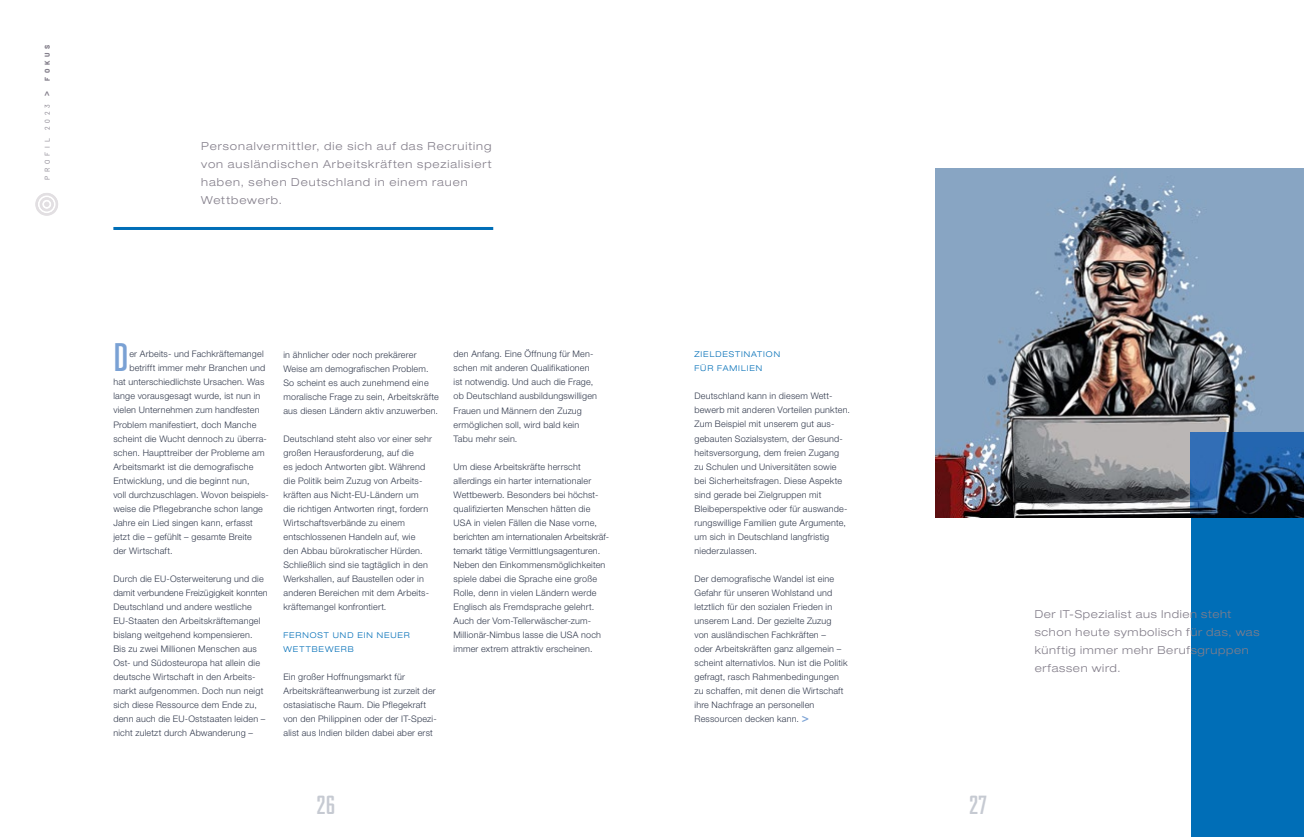
<style>
.page{position:relative;width:1304px;height:837px;background:#fff}
.page>*{position:absolute;margin:0;border:0;box-sizing:border-box;transform-origin:0 0}
.t1{font:700 36.4px "Bureau Agency";color:#7aa1d4}
.t2{font:700 24px "Bureau Agency";color:#c6cad2}
.t3{font:300 expanded 11px/18px "Helvetica Neue LT Std";letter-spacing:.08em;color:#837e8a}
.t4{font:300 expanded 11px/18px "Helvetica Neue LT Std";letter-spacing:.06em;color:#837e8a}
.t5{font:300 9px/14px "Helvetica Neue LT Std";letter-spacing:.02em;color:#323a4d}
.t6{font:300 expanded 8px/14px "Helvetica Neue LT Std";letter-spacing:.12em;color:#006eb7}
.t7{font:7px "Barlow";letter-spacing:.53em;color:#837e8a}
.s1{font-weight:600;font-size:10px}
.s2{font-weight:800}
.s3{font-weight:500;font-size:12px;color:#7aa1d4}
</style>
<div class="page">
<img style="left:935px;top:169px;width:369px;height:348px">
<img style="left:1191px;top:432px;width:113px;height:85px">
<div style="left:1191px;top:517px;width:113px;height:319px;background:#006eb7"></div>
<hr style="left:113px;top:227px;width:380px;height:3px;background:#006eb7">
<svg style="left:35px;top:193px;width:23px;height:22px"></svg>
<p class="t7" style="left:42px;top:179px;width:136px;rotate:-90deg">PROFIL 2023 <span class="s1">&gt;</span> <span class="s2">FOKUS</span></p>
<p class="t3" style="left:201px;top:137px;width:292px">Personalvermittler, die sich auf das Recruiting von ausländischen Arbeitskräften spezialisiert haben, sehen Deutschland in einem rauen Wettbewerb.</p>
<h1 class="t1" style="left:113px;top:338px;width:16px">D</h1>
<p class="t5" style="left:129px;top:347px;width:136px">er Arbeits- und Fachkräftemangel</p>
<p class="t5" style="left:129px;top:361px;width:138px">betrifft immer mehr Branchen und</p>
<p class="t5" style="left:113px;top:375px;width:153px">hat unterschiedlichste Ursachen. Was</p>
<p class="t5" style="left:113px;top:389px;width:148px">lange vorausgesagt wurde, ist nun in</p>
<p class="t5" style="left:113px;top:403px;width:148px">vielen Unternehmen zum handfesten</p>
<p class="t5" style="left:113px;top:417px;width:145px">Problem manifestiert, doch Manche</p>
<p class="t5" style="left:113px;top:431px;width:155px">scheint die Wucht dennoch zu überra-</p>
<p class="t5" style="left:113px;top:445px;width:153px">schen. Haupttreiber der Probleme am</p>
<p class="t5" style="left:113px;top:459px;width:142px">Arbeitsmarkt ist die demografische</p>
<p class="t5" style="left:113px;top:473px;width:138px">Entwicklung, und die beginnt nun,</p>
<p class="t5" style="left:113px;top:487px;width:157px">voll durchzuschlagen. Wovon beispiels-</p>
<p class="t5" style="left:113px;top:501px;width:151px">weise die Pflegebranche schon lange</p>
<p class="t5" style="left:113px;top:515px;width:141px">Jahre ein Lied singen kann, erfasst</p>
<p class="t5" style="left:113px;top:529px;width:140px">jetzt die – gefühlt – gesamte Breite</p>
<p class="t5" style="left:113px;top:543px;width:61px">der Wirtschaft.</p>
<p class="t5" style="left:113px;top:571px;width:156px">Durch die EU-Osterweiterung und die damit verbundene Freizügigkeit konnten Deutschland und andere westliche EU-Staaten den Arbeitskräftemangel bislang weitgehend kompensieren.<br>Bis zu zwei Millionen Menschen aus Ost- und Südosteuropa hat allein die deutsche Wirtschaft in den Arbeits&shy;markt aufgenommen. Doch nun neigt sich diese Ressource dem Ende zu, denn auch die EU-Oststaaten leiden – nicht zuletzt durch Abwanderung –</p>
<p class="t5" style="left:283px;top:347px;width:157px">in ähnlicher oder noch prekärerer Weise am demografischen Problem.<br>So scheint es auch zunehmend eine moralische Frage zu sein, Arbeitskräfte aus diesen Ländern aktiv anzuwerben.</p>
<p class="t5" style="left:283px;top:431px;width:150px">Deutschland steht also vor einer sehr großen Herausforderung, auf die<br>es jedoch Antworten gibt. Während die Politik beim Zuzug von Arbeits&shy;kräften aus Nicht-EU-Ländern um die richtigen Antworten ringt, fordern Wirtschaftsverbände zu einem entschlossenen Handeln auf, wie den Abbau bürokratischer Hürden.<br>Schließlich sind sie tagtäglich in den Werkshallen, auf Baustellen oder in anderen Bereichen mit dem Arbeits&shy;kräftemangel konfrontiert.</p>
<p class="t6" style="left:283px;top:627px;width:128px">FERNOST UND EIN NEUER<br>WETTBEWERB</p>
<p class="t5" style="left:283px;top:669px;width:155px">Ein großer Hoffnungsmarkt für Arbeitskräfteanwerbung ist zurzeit der ostasiatische Raum. Die Pflegekraft von den Philippinen oder der IT-Spezi&shy;alist aus Indien bilden dabei aber erst</p>
<p class="t5" style="left:454px;top:347px;width:145px">den Anfang. Eine Öffnung für Men&shy;schen mit anderen Qualifikationen ist notwendig. Und auch die Frage, ob Deutschland ausbildungswilligen<br>Frauen und Männern den Zuzug ermöglichen soll, wird bald kein<br>Tabu mehr sein.</p>
<p class="t5" style="left:454px;top:459px;width:157px">Um diese Arbeitskräfte herrscht allerdings ein harter internationaler Wettbewerb. Besonders bei höchst&shy;qualifizierten Menschen hätten die USA in vielen Fällen die Nase vorne, berichten am internationalen Arbeitskräf&shy;temarkt tätige Vermittlungsagenturen.<br>Neben den Einkommensmöglichkeiten spiele dabei die Sprache eine große Rolle, denn in vielen Ländern werde Englisch als Fremdsprache gelehrt.<br>Auch der Vom-Tellerwäscher-zum-Millionär-Nimbus lasse die USA noch immer extrem attraktiv erscheinen.</p>
<p class="t6" style="left:694px;top:347px;width:87px">ZIELDESTINATION<br>FÜR FAMILIEN</p>
<p class="t5" style="left:694px;top:389px;width:157px">Deutschland kann in diesem Wett&shy;bewerb mit anderen Vorteilen punkten.<br>Zum Beispiel mit unserem gut aus&shy;gebauten Sozialsystem, der Gesund&shy;heitsversorgung, dem freien Zugang zu Schulen und Universitäten sowie bei Sicherheitsfragen. Diese Aspekte sind gerade bei Zielgruppen mit Bleibeperspektive oder für auswande&shy;rungswillige Familien gute Argumente, um sich in Deutschland langfristig niederzulassen.</p>
<p class="t5" style="left:694px;top:571px;width:155px">Der demografische Wandel ist eine Gefahr für unseren Wohlstand und letztlich für den sozialen Frieden in unserem Land. Der gezielte Zuzug von ausländischen Fachkräften –<br>oder Arbeitskräften ganz allgemein – scheint alternativlos. Nun ist die Politik gefragt, rasch Rahmenbedingungen zu schaffen, mit denen die Wirtschaft ihre Nachfrage an personellen Ressourcen decken kann. <span class="s3">&gt;</span></p>
<h2 class="t2" style="left:317px;top:791px;width:20px">26</h2>
<h2 class="t2" style="left:969px;top:791px;width:19px">27</h2>
<p class="t4" style="left:1035px;top:604px;width:226px">Der IT-Spezialist aus Indien steht schon heute symbolisch für das, was künftig immer mehr Berufsgruppen erfassen wird.</p>
</div>
